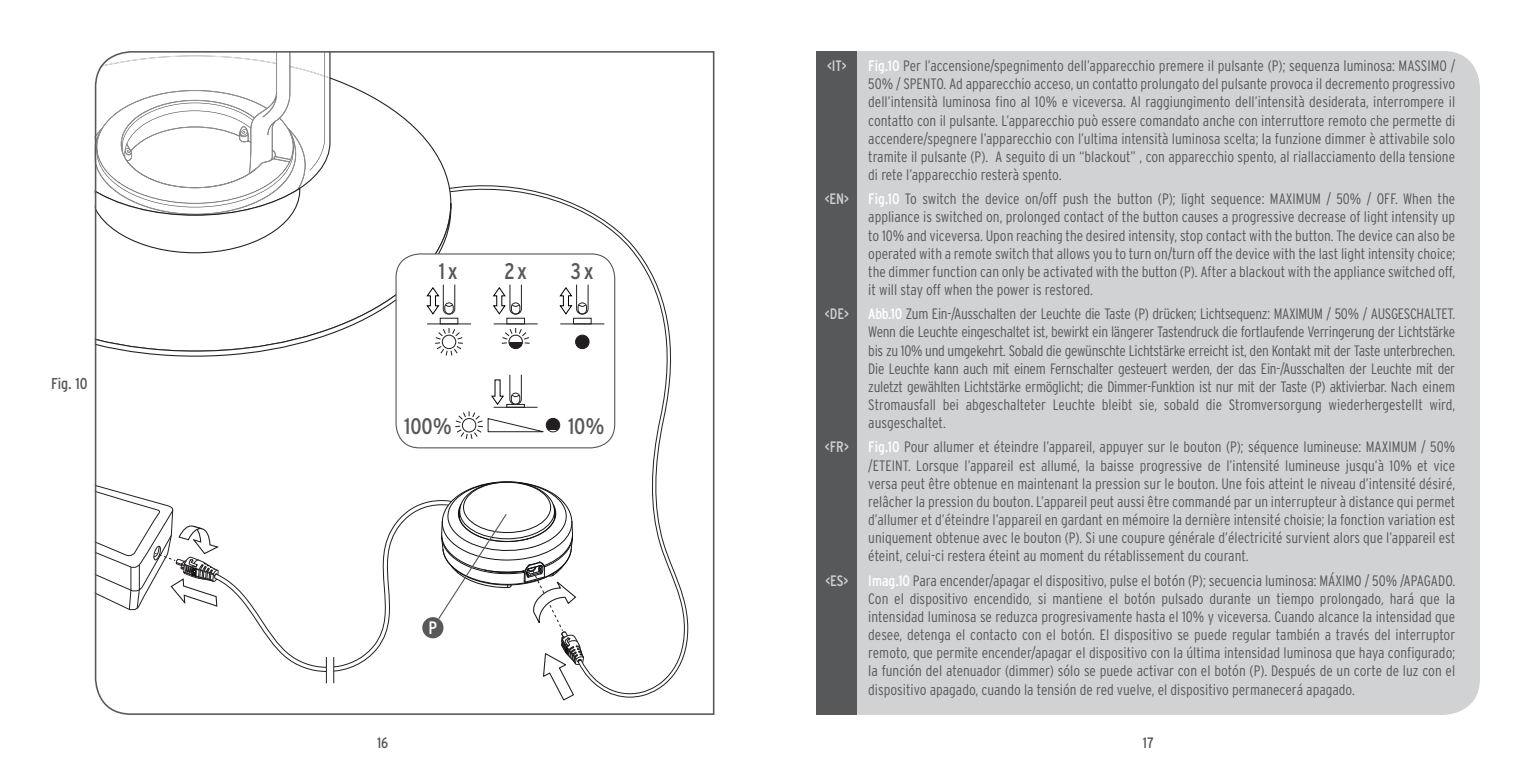
<style>
.page{position:relative;width:1531px;height:766px;background:#fff}
.page>*{position:absolute;margin:0;border:0;box-sizing:border-box;transform-origin:0 0}
.t1{font:condensed 22.5px "Interstate";letter-spacing:.05em;color:#57585a}
.t2{font:condensed 18px "Interstate";color:#fff}
.t3{font:condensed 15.75px "Interstate";color:#57585a}
.t4{font:300 condensed 15.08px/18px "Interstate";color:#57585a;text-align:justify}
.t5{font:condensed 15.08px "Interstate";color:#d1d2d4}
.t6{font:condensed 15.08px "Interstate";color:#57585a}
.s1{font-weight:400;color:#fff}
</style>
<div class="page">
<div style="left:857px;top:51px;width:623px;height:663px;background:#d1d2d4"></div>
<div style="left:816px;top:51px;width:41px;height:663px;background:#57585a"></div>
<svg style="left:94px;top:51px;width:621px;height:664px"></svg>
<div style="left:396px;top:254px;width:219px;height:193px;background:#fff;border-radius:24px"></div>
<svg style="left:435px;top:328px;width:28px;height:28px"></svg>
<svg style="left:440px;top:333px;width:18px;height:17px"></svg>
<div style="left:442px;top:335px;width:14px;height:13px;background:#fff;border-radius:50%"></div>
<div style="left:442px;top:334px;width:14px;height:15px;border:1px solid #231f20;border-radius:50%"></div>
<svg style="left:426px;top:284px;width:29px;height:31px"></svg>
<hr style="left:427px;top:323px;width:44px;height:1px;background:#231f20">
<svg style="left:455px;top:411px;width:95px;height:28px"></svg>
<svg style="left:460px;top:416px;width:18px;height:18px"></svg>
<div style="left:462px;top:418px;width:14px;height:14px;background:#fff;border-radius:50%"></div>
<div style="left:462px;top:418px;width:14px;height:14px;border:1px solid #231f20;border-radius:50%"></div>
<svg style="left:491px;top:374px;width:31px;height:31px"></svg>
<hr style="left:494px;top:407px;width:44px;height:1px;background:#231f20">
<div style="left:546px;top:418px;width:14px;height:14px;background:#231f20;border-radius:50%"></div>
<div style="left:546px;top:418px;width:14px;height:11px;background:#231f20;border-radius:7px"></div>
<div style="left:546px;top:418px;width:14px;height:14px;border:1px solid #231f20;border-radius:50%"></div>
<svg style="left:501px;top:328px;width:29px;height:16px"></svg>
<svg style="left:507px;top:333px;width:17px;height:17px"></svg>
<div style="left:509px;top:335px;width:13px;height:13px;background:#231f20;border-radius:50%"></div>
<svg style="left:509px;top:335px;width:13px;height:7px"></svg>
<div style="left:508px;top:334px;width:15px;height:15px;border:1px solid #231f20;border-radius:50%"></div>
<svg style="left:493px;top:284px;width:29px;height:31px"></svg>
<hr style="left:494px;top:323px;width:44px;height:1px;background:#231f20">
<div style="left:575px;top:335px;width:14px;height:13px;background:#231f20;border-radius:50%"></div>
<div style="left:575px;top:334px;width:14px;height:15px;border:1px solid #231f20;border-radius:50%"></div>
<svg style="left:559px;top:284px;width:30px;height:31px"></svg>
<hr style="left:560px;top:323px;width:44px;height:1px;background:#231f20">
<div style="left:395px;top:253px;width:220px;height:195px;border:1px solid #57585a;border-radius:24px"></div>
<div style="left:422px;top:617px;width:21px;height:21px;background:#57585a;border-radius:50%"></div>
<svg style="left:437px;top:478px;width:147px;height:223px"></svg>
<p class="t3" style="left:51px;top:375px;width:38px">Fig. 10</p>
<h1 class="t1" style="left:439px;top:259px;width:20px">1x</h1>
<h1 class="t1" style="left:504px;top:259px;width:24px">2x</h1>
<h1 class="t1" style="left:571px;top:259px;width:25px">3x</h1>
<h1 class="t1" style="left:404px;top:413px;width:49px">100%</h1>
<h1 class="t1" style="left:568px;top:413px;width:38px">10%</h1>
<p class="t2" style="left:428px;top:617px;width:10px">P</p>
<p class="t5" style="left:827px;top:57px;width:21px">&lt;IT&gt;</p>
<p class="t4" style="left:868px;top:57px;width:588px"><span class="s1">Fig.10</span> Per l’accensione/spegnimento dell’apparecchio premere il pulsante (P); sequenza luminosa: MASSIMO / 50% / SPENTO. Ad apparecchio acceso, un contatto prolungato del pulsante provoca il decremento progressivo dell’intensità luminosa fino al 10% e viceversa. Al raggiungimento dell’intensità desiderata, interrompere il contatto con il pulsante. L’apparecchio può essere comandato anche con interruttore remoto che permette di accendere/spegnere l’apparecchio con l’ultima intensità luminosa scelta; la funzione dimmer è attivabile solo tramite il pulsante (P). A seguito di un “blackout” , con apparecchio spento, al riallacciamento della tensione di rete l’apparecchio resterà spento.</p>
<p class="t5" style="left:825px;top:190px;width:26px">&lt;EN&gt;</p>
<p class="t4" style="left:868px;top:190px;width:588px"><span class="s1">Fig.10</span> To switch the device on/off push the button (P); light sequence: MAXIMUM / 50% / OFF. When the appliance is switched on, prolonged contact of the button causes a progressive decrease of light intensity up to 10% and viceversa. Upon reaching the desired intensity, stop contact with the button. The device can also be operated with a remote switch that allows you to turn on/turn off the device with the last light intensity choice; the dimmer function can only be activated with the button (P). After a blackout with the appliance switched off, it will stay off when the power is restored.</p>
<p class="t5" style="left:825px;top:305px;width:26px">&lt;DE&gt;</p>
<p class="t4" style="left:868px;top:305px;width:588px"><span class="s1">Abb.10</span> Zum Ein-/Ausschalten der Leuchte die Taste (P) drücken; Lichtsequenz: MAXIMUM / 50% / AUSGESCHALTET.<br>Wenn die Leuchte eingeschaltet ist, bewirkt ein längerer Tastendruck die fortlaufende Verringerung der Lichtstärke bis zu 10% und umgekehrt. Sobald die gewünschte Lichtstärke erreicht ist, den Kontakt mit der Taste unterbrechen.<br>Die Leuchte kann auch mit einem Fernschalter gesteuert werden, der das Ein-/Ausschalten der Leuchte mit der zuletzt gewählten Lichtstärke ermöglicht; die Dimmer-Funktion ist nur mit der Taste (P) aktivierbar. Nach einem Stromausfall bei abgeschalteter Leuchte bleibt sie, sobald die Stromversorgung wiederhergestellt wird, ausgeschaltet.</p>
<p class="t5" style="left:825px;top:438px;width:25px">&lt;FR&gt;</p>
<p class="t4" style="left:868px;top:438px;width:588px"><span class="s1">Fig.10</span> Pour allumer et éteindre l’appareil, appuyer sur le bouton (P); séquence lumineuse: MAXIMUM / 50% /ETEINT. Lorsque l’appareil est allumé, la baisse progressive de l’intensité lumineuse jusqu’à 10% et vice versa peut être obtenue en maintenant la pression sur le bouton. Une fois atteint le niveau d’intensité désiré, relâcher la pression du bouton. L’appareil peut aussi être commandé par un interrupteur à distance qui permet d’allumer et d’éteindre l’appareil en gardant en mémoire la dernière intensité choisie; la fonction variation est uniquement obtenue avec le bouton (P). Si une coupure générale d’électricité survient alors que l’appareil est éteint, celui-ci restera éteint au moment du rétablissement du courant.</p>
<p class="t5" style="left:825px;top:571px;width:25px">&lt;ES&gt;</p>
<p class="t4" style="left:868px;top:571px;width:588px"><span class="s1">Imag.10</span> Para encender/apagar el dispositivo, pulse el botón (P); secuencia luminosa: MÁXIMO / 50% /APAGADO.<br>Con el dispositivo encendido, si mantiene el botón pulsado durante un tiempo prolongado, hará que la intensidad luminosa se reduzca progresivamente hasta el 10% y viceversa. Cuando alcance la intensidad que desee, detenga el contacto con el botón. El dispositivo se puede regular también a través del interruptor remoto, que permite encender/apagar el dispositivo con la última intensidad luminosa que haya configurado; la función del atenuador (dimmer) sólo se puede activar con el botón (P). Después de un corte de luz con el dispositivo apagado, cuando la tensión de red vuelve, el dispositivo permanecerá apagado.</p>
<p class="t6" style="left:377px;top:734px;width:13px">16</p>
<p class="t6" style="left:1143px;top:734px;width:12px">17</p>
</div>
